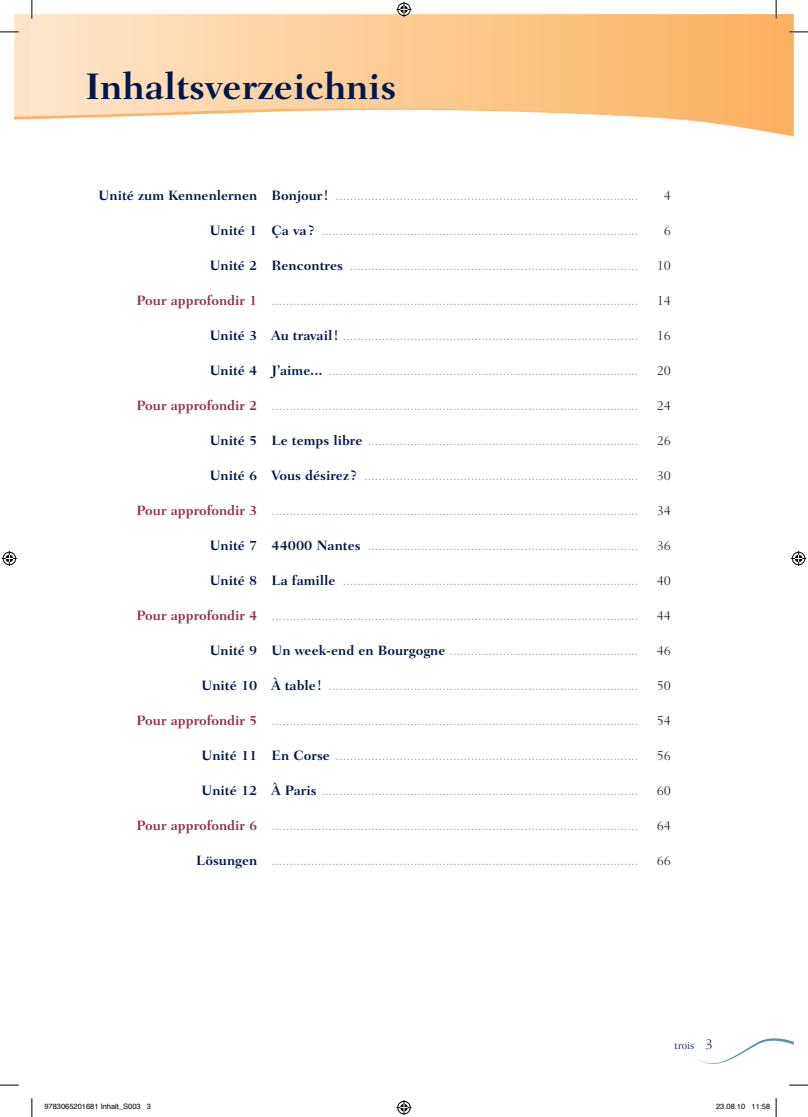
<style>
.page{position:relative;width:808px;height:1117px;background:#fff}
.page>*{position:absolute;margin:0;border:0;box-sizing:border-box;transform-origin:0 0}
.t1{font:700 37.5px "Fairfield LT Std";color:#00174a}
.t2{font:300 13.75px "Fairfield LT Std";color:#939598}
.t3{font:300 13.75px "Fairfield LT Std";color:#231f20}
.t4{font:300 11.25px "Fairfield LT Std";color:#00174a}
.t5{font:7.5px "Helvetica";color:#000}
.s1{font-weight:700;color:#00174a}
.s2{font-weight:700;color:#942d4e}
.s3{font-size:15px}
</style>
<div class="page">
<svg style="left:696px;top:1038px;width:98px;height:25px"></svg>
<svg style="left:0;top:1084px;width:19px;height:1px"></svg>
<svg style="left:789px;top:1084px;width:19px;height:1px"></svg>
<svg style="left:31px;top:1098px;width:2px;height:18px"></svg>
<svg style="left:0;top:0;width:808px;height:136px"></svg>
<svg style="left:396px;top:1100px;width:15px;height:14px"></svg>
<svg style="left:2px;top:551px;width:15px;height:15px"></svg>
<svg style="left:791px;top:551px;width:15px;height:15px"></svg>
<svg style="left:775px;top:1098px;width:2px;height:18px"></svg>
<h1 class="t1" style="left:85px;top:65px;width:313px">Inhaltsverzeichnis</h1>
<p class="t2" style="left:99px;top:187px;width:541px"><span class="s1">Unité zum Kennenlernen Bonjour !</span> .....................................................................................</p>
<p class="t3" style="left:664px;top:187px;width:9px">4</p>
<p class="t2" style="left:210px;top:222px;width:430px"><span class="s1">Unité 1 Ça va ?</span> .........................................................................................</p>
<p class="t3" style="left:664px;top:222px;width:9px">6</p>
<p class="t2" style="left:210px;top:257px;width:430px"><span class="s1">Unité 2 Rencontres</span> .................................................................................</p>
<p class="t3" style="left:657px;top:257px;width:16px">10</p>
<p class="t2" style="left:136px;top:292px;width:503px"><span class="s2">Pour approfondir 1</span> .......................................................................................................</p>
<p class="t3" style="left:657px;top:292px;width:16px">14</p>
<p class="t2" style="left:210px;top:327px;width:430px"><span class="s1">Unité 3 Au travail !</span> ...................................................................................</p>
<p class="t3" style="left:657px;top:327px;width:16px">16</p>
<p class="t2" style="left:210px;top:362px;width:430px"><span class="s1">Unité 4 J’aime...</span> .......................................................................................</p>
<p class="t3" style="left:657px;top:362px;width:16px">20</p>
<p class="t2" style="left:136px;top:397px;width:503px"><span class="s2">Pour approfondir 2</span> .......................................................................................................</p>
<p class="t3" style="left:657px;top:397px;width:16px">24</p>
<p class="t2" style="left:210px;top:432px;width:430px"><span class="s1">Unité 5 Le temps libre</span> ............................................................................</p>
<p class="t3" style="left:657px;top:432px;width:16px">26</p>
<p class="t2" style="left:210px;top:467px;width:430px"><span class="s1">Unité 6 Vous désirez ?</span> .............................................................................</p>
<p class="t3" style="left:657px;top:467px;width:16px">30</p>
<p class="t2" style="left:136px;top:502px;width:503px"><span class="s2">Pour approfondir 3</span> .......................................................................................................</p>
<p class="t3" style="left:657px;top:502px;width:16px">34</p>
<p class="t2" style="left:210px;top:537px;width:430px"><span class="s1">Unité 7 44000 Nantes</span> ............................................................................</p>
<p class="t3" style="left:657px;top:537px;width:16px">36</p>
<p class="t2" style="left:210px;top:572px;width:430px"><span class="s1">Unité 8 La famille</span> ...................................................................................</p>
<p class="t3" style="left:657px;top:572px;width:16px">40</p>
<p class="t2" style="left:136px;top:607px;width:503px"><span class="s2">Pour approfondir 4</span> .......................................................................................................</p>
<p class="t3" style="left:657px;top:607px;width:16px">44</p>
<p class="t2" style="left:210px;top:642px;width:430px"><span class="s1">Unité 9 Un week-end en Bourgogne</span> .....................................................</p>
<p class="t3" style="left:657px;top:642px;width:16px">46</p>
<p class="t2" style="left:202px;top:677px;width:438px"><span class="s1">Unité 10 À table !</span> .......................................................................................</p>
<p class="t3" style="left:657px;top:677px;width:16px">50</p>
<p class="t2" style="left:136px;top:712px;width:503px"><span class="s2">Pour approfondir 5</span> .......................................................................................................</p>
<p class="t3" style="left:657px;top:712px;width:16px">54</p>
<p class="t2" style="left:202px;top:747px;width:438px"><span class="s1">Unité 11 En Corse</span> .....................................................................................</p>
<p class="t3" style="left:657px;top:747px;width:16px">56</p>
<p class="t2" style="left:202px;top:782px;width:438px"><span class="s1">Unité 12 À Paris</span> .........................................................................................</p>
<p class="t3" style="left:657px;top:782px;width:16px">60</p>
<p class="t2" style="left:136px;top:817px;width:503px"><span class="s2">Pour approfondir 6</span> .......................................................................................................</p>
<p class="t3" style="left:657px;top:817px;width:16px">64</p>
<p class="t2" style="left:196px;top:852px;width:444px"><span class="s1">Lösungen</span> .......................................................................................................</p>
<p class="t3" style="left:657px;top:852px;width:16px">66</p>
<p class="t4" style="left:674px;top:1038px;width:40px">trois <span class="s3">3</span></p>
<p class="t5" style="left:44px;top:1100px;width:108px">9783065201681 Inhalt_S003 3</p>
<p class="t5" style="left:716px;top:1100px;width:56px">23.08.10 11:58</p>
</div>
